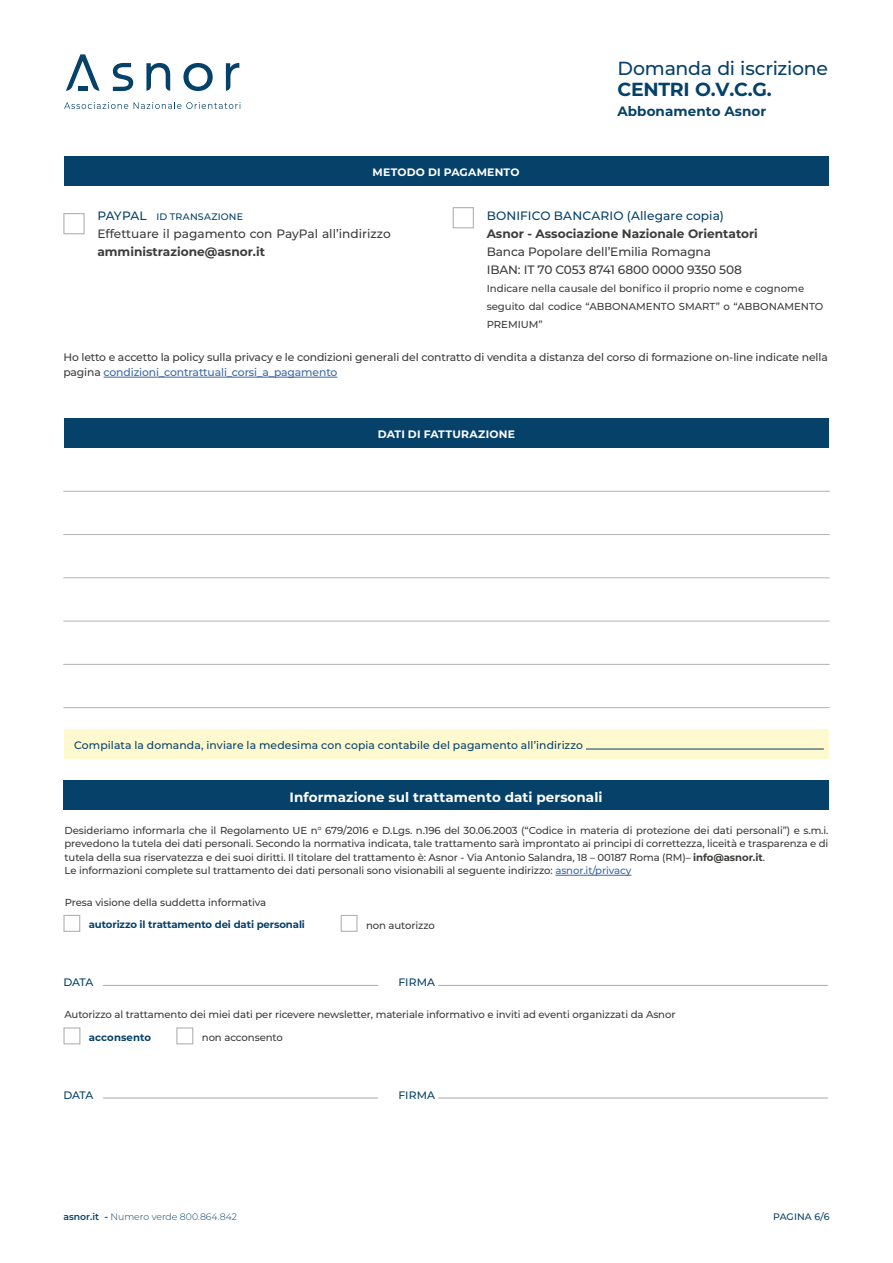
<style>
.page{position:relative;width:893px;height:1263px;background:#fff}
.page>*{position:absolute;margin:0;border:0;box-sizing:border-box;transform-origin:0 0}
.t1{font:500 18.9px "Montserrat";letter-spacing:-.01em;color:#064169}
.t2{font:700 18.9px "Montserrat";letter-spacing:-.015em;color:#064169}
.t3{font:700 13.5px "Montserrat";letter-spacing:.005em;color:#fff}
.t4{font:700 13.5px "Montserrat";letter-spacing:.005em;color:#064169}
.t5{font:500 12.15px/18px "Montserrat";letter-spacing:-.01em;color:#3c3c3b}
.t6{font:700 12.15px "Montserrat";color:#3c3c3b}
.t7{font:500 12.15px "Montserrat";letter-spacing:.01em;color:#064169}
.t8{font:500 10.8px/15px "Montserrat";letter-spacing:-.01em;color:#3c3c3b}
.t9{font:500 10.8px "Montserrat";letter-spacing:.01em;color:#064169}
.t10{font:700 10.8px "Montserrat";letter-spacing:.02em;color:#fff}
.t11{font:500 10.2px/13.5px "Montserrat";letter-spacing:-.01em;color:#3c3c3b}
.t12{font:700 10.2px "Montserrat";letter-spacing:-.01em;color:#064169}
.t13{font:500 9.45px "Montserrat";letter-spacing:.02em;color:#064169}
.t14{font:300 9.3px "Montserrat";color:#06426a}
.s1{font-size:12.15px}
.s2{color:#3f68a5}
.s3{font-weight:700}
.s4{font-weight:600}
</style>
<div class="page">
<svg style="left:64px;top:102px;width:64px;height:7px"></svg>
<svg style="left:134px;top:102px;width:107px;height:7px"></svg>
<svg style="left:183px;top:63px;width:30px;height:28px"></svg>
<svg style="left:226px;top:63px;width:13px;height:28px"></svg>
<svg style="left:146px;top:63px;width:24px;height:28px"></svg>
<svg style="left:66px;top:54px;width:34px;height:37px"></svg>
<div style="left:78px;top:86px;width:9px;height:5px;background:#064169"></div>
<svg style="left:113px;top:63px;width:20px;height:28px"></svg>
<div style="left:64px;top:156px;width:764px;height:30px;background:#064169"></div>
<div style="left:453px;top:207px;width:21px;height:21px;border:1px solid #b3b2b2"></div>
<div style="left:63px;top:213px;width:22px;height:21px;border:1px solid #b3b2b2"></div>
<hr style="left:104px;top:377px;width:233px;height:1px;background:#3f68a5">
<div style="left:63px;top:780px;width:766px;height:30px;background:#064169"></div>
<hr style="left:555px;top:875px;width:76px;height:1px;background:#3f68a5">
<div style="left:63px;top:915px;width:17px;height:17px;border:1px solid #b3b2b2"></div>
<div style="left:341px;top:915px;width:16px;height:17px;border:1px solid #b3b2b2"></div>
<hr style="left:103px;top:985px;width:275px;height:1px;background:#b3b2b2">
<hr style="left:438px;top:985px;width:390px;height:1px;background:#b3b2b2">
<div style="left:63px;top:1027px;width:17px;height:17px;border:1px solid #b3b2b2"></div>
<div style="left:176px;top:1027px;width:17px;height:17px;border:1px solid #b3b2b2"></div>
<hr style="left:103px;top:1097px;width:275px;height:1px;background:#b3b2b2">
<hr style="left:438px;top:1097px;width:390px;height:1px;background:#b3b2b2">
<div style="left:64px;top:419px;width:764px;height:29px;background:#064169"></div>
<hr style="left:63px;top:491px;width:767px;height:1px;background:#b3b2b2">
<hr style="left:63px;top:534px;width:767px;height:1px;background:#b3b2b2">
<hr style="left:63px;top:577px;width:767px;height:1px;background:#b3b2b2">
<hr style="left:63px;top:621px;width:767px;height:1px;background:#b3b2b2">
<hr style="left:63px;top:664px;width:767px;height:1px;background:#b3b2b2">
<hr style="left:63px;top:707px;width:767px;height:1px;background:#b3b2b2">
<div style="left:64px;top:729px;width:765px;height:30px;background:#fef9ce"></div>
<hr style="left:586px;top:749px;width:238px;height:1px;background:#064169">
<h1 class="t1" style="left:617px;top:55px;width:212px">Domanda di iscrizione</h1>
<h1 class="t2" style="left:617px;top:75px;width:156px">CENTRI O.V.C.G.</h1>
<h2 class="t4" style="left:617px;top:101px;width:150px">Abbonamento Asnor</h2>
<p class="t10" style="left:373px;top:164px;width:148px">METODO DI PAGAMENTO</p>
<p class="t7" style="left:487px;top:207px;width:239px">BONIFICO BANCARIO (Allegare copia)</p>
<p class="t6" style="left:487px;top:225px;width:273px">Asnor - Associazione Nazionale Orientatori</p>
<p class="t5" style="left:487px;top:242px;width:257px">Banca Popolare dell’Emilia Romagna<br>IBAN: IT 70 C053 8741 6800 0000 9350 508</p>
<p class="t11" style="left:487px;top:279px;width:338px;line-height:18px">Indicare nella causale del bonifico il proprio nome e cognome seguito dal codice “ABBONAMENTO SMART” o “ABBONAMENTO<br>PREMIUM”</p>
<p class="t13" style="left:97px;top:210px;width:147px"><span class="s1">PAYPAL</span> ID TRANSAZIONE</p>
<p class="t5" style="left:97px;top:224px;width:295px">Effettuare il pagamento con PayPal all’indirizzo</p>
<p class="t6" style="left:97px;top:243px;width:169px">amministrazione@asnor.it</p>
<p class="t8" style="left:63px;top:349px;width:766px">Ho letto e accetto la policy sulla privacy e le condizioni generali del contratto di vendita a distanza del corso di formazione on-line indicate nella pagina <span class="s2">condizioni_contrattuali_corsi_a_pagamento</span></p>
<p class="t10" style="left:378px;top:426px;width:139px">DATI DI FATTURAZIONE</p>
<p class="t9" style="left:74px;top:737px;width:510px">Compilata la domanda, inviare la medesima con copia contabile del pagamento all’indirizzo</p>
<h2 class="t3" style="left:289px;top:787px;width:315px">Informazione sul trattamento dati personali</h2>
<p class="t11" style="left:65px;top:823px;width:765px">Desideriamo informarla che il Regolamento UE n° 679/2016 e D.Lgs. n.196 del 30.06.2003 (“Codice in materia di protezione dei dati personali”) e s.m.i. prevedono la tutela dei dati personali. Secondo la normativa indicata, tale trattamento sarà improntato ai principi di correttezza, liceità e trasparenza e di tutela della sua riservatezza e dei suoi diritti. Il titolare del trattamento è: Asnor - Via Antonio Salandra, 18 – 00187 Roma (RM)– <span class="s3">info@asnor.it</span>.<br>Le informazioni complete sul trattamento dei dati personali sono visionabili al seguente indirizzo: <span class="s2">asnor.it/privacy</span></p>
<p class="t11" style="left:65px;top:895px;width:203px">Presa visione della suddetta informativa</p>
<p class="t12" style="left:89px;top:917px;width:218px">autorizzo il trattamento dei dati personali</p>
<p class="t11" style="left:366px;top:918px;width:70px">non autorizzo</p>
<p class="t9" style="left:63px;top:975px;width:31px">DATA</p>
<p class="t9" style="left:398px;top:975px;width:38px">FIRMA</p>
<p class="t11" style="left:64px;top:1007px;width:613px">Autorizzo al trattamento dei miei dati per ricevere newsletter, materiale informativo e inviti ad eventi organizzati da Asnor</p>
<p class="t12" style="left:89px;top:1030px;width:64px">acconsento</p>
<p class="t11" style="left:202px;top:1030px;width:83px">non acconsento</p>
<p class="t9" style="left:63px;top:1087px;width:31px">DATA</p>
<p class="t9" style="left:398px;top:1087px;width:38px">FIRMA</p>
<p class="t14" style="left:63px;top:1211px;width:175px"><span class="s4">asnor.it -</span> Numero verde 800.864.842</p>
<p class="t13" style="left:773px;top:1210px;width:58px">PAGINA 6/6</p>
</div>
